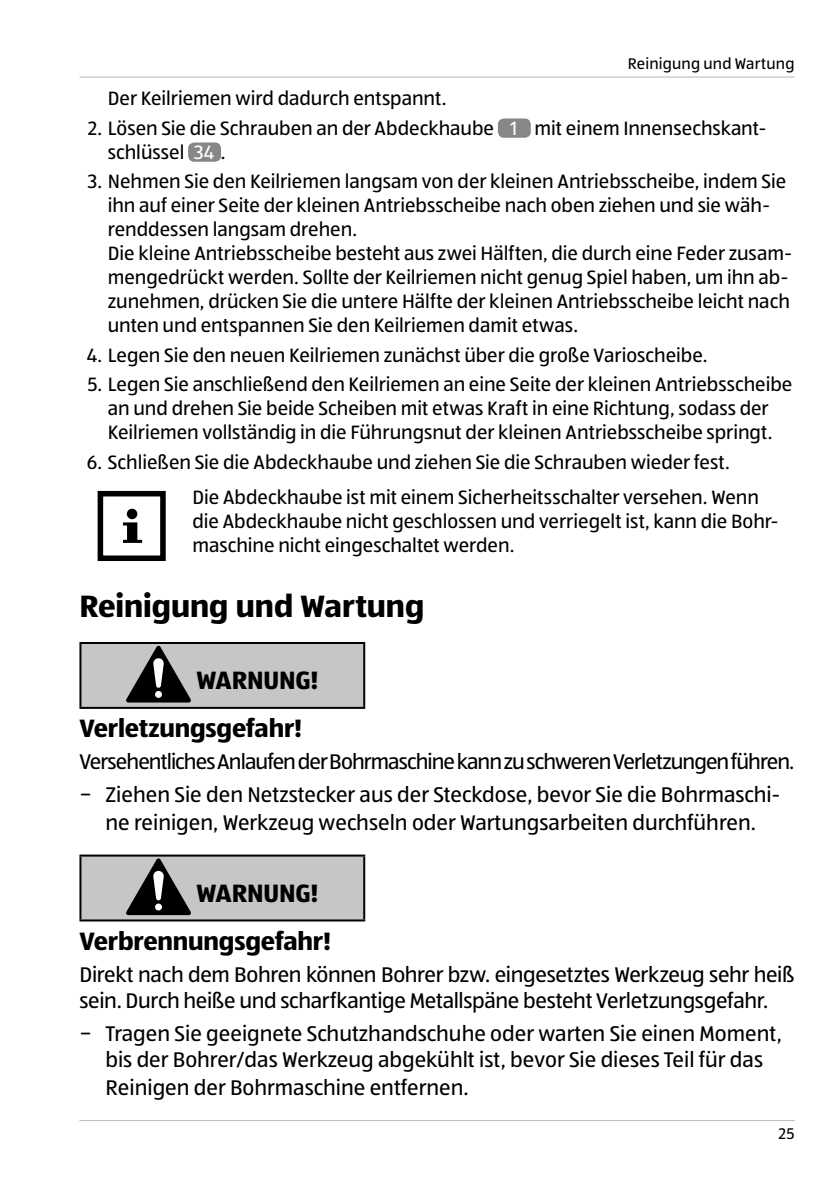
<style>
.page{position:relative;width:840px;height:1191px;background:#fff}
.page>*{position:absolute;margin:0;border:0;box-sizing:border-box;transform-origin:0 0}
.t1{font:700 32px "ALDISUEDOT";color:#000}
.t2{font:700 26px/48.4px "ALDISUEDOT";letter-spacing:-.005em;color:#000}
.t3{font:22px/27.2px "ALDISUEDOT";color:#000}
.t4{font:22px/32px "ALDISUEDOT";letter-spacing:-.03em;color:#000}
.t5{font:20px/24px "ALDISUEDOT";color:#000}
.t6{font:16px "ALDISUEDOT";letter-spacing:.01em;color:#000}
.s1{color:#fff}
</style>
<div class="page">
<hr style="left:79px;top:77px;width:715px;height:1px;background:#b8b7b7">
<hr style="left:79px;top:1120px;width:715px;height:1px;background:#b8b7b7">
<div style="left:497px;top:118px;width:33px;height:20px;background:#878787;border-radius:6px"></div>
<div style="left:188px;top:142px;width:33px;height:20px;background:#878787;border-radius:6px"></div>
<div style="left:98px;top:491px;width:68px;height:70px;border:6px solid #000"></div>
<div style="left:127px;top:509px;width:10px;height:10px;background:#000;border-radius:50%"></div>
<svg style="left:123px;top:522px;width:19px;height:21px"></svg>
<div style="left:80px;top:643px;width:284px;height:65px;background:#c6c6c6"></div>
<hr style="left:79px;top:642px;width:286px;height:2px;background:#000">
<hr style="left:79px;top:644px;width:2px;height:63px;background:#000">
<hr style="left:363px;top:644px;width:2px;height:63px;background:#000">
<hr style="left:79px;top:707px;width:286px;height:2px;background:#000">
<svg style="left:126px;top:645px;width:65px;height:57px"></svg>
<div style="left:80px;top:855px;width:284px;height:65px;background:#c6c6c6"></div>
<hr style="left:79px;top:854px;width:286px;height:2px;background:#000">
<hr style="left:79px;top:856px;width:2px;height:63px;background:#000">
<hr style="left:363px;top:856px;width:2px;height:63px;background:#000">
<hr style="left:79px;top:919px;width:286px;height:2px;background:#000">
<svg style="left:126px;top:858px;width:65px;height:57px"></svg>
<p class="t6" style="left:627px;top:53px;width:168px">Reinigung und Wartung</p>
<p class="t5" style="left:108px;top:86px;width:340px">Der Keilriemen wird dadurch entspannt.</p>
<p class="t5" style="left:108px;top:115px;width:659px;text-indent:-20px">2. Lösen Sie die Schrauben an der Abdeckhaube <span class="s1">1</span> mit einem Innensechskant&shy;schlüssel <span class="s1">34</span> .</p>
<p class="t5" style="left:108px;top:169px;width:685px;text-indent:-20px">3. Nehmen Sie den Keilriemen langsam von der kleinen Antriebsscheibe, indem Sie ihn auf einer Seite der kleinen Antriebsscheibe nach oben ziehen und sie wäh&shy;renddessen langsam drehen.<br>Die kleine Antriebsscheibe besteht aus zwei Hälften, die durch eine Feder zusam&shy;mengedrückt werden. Sollte der Keilriemen nicht genug Spiel haben, um ihn ab&shy;zunehmen, drücken Sie die untere Hälfte der kleinen Antriebsscheibe leicht nach unten und entspannen Sie den Keilriemen damit etwas.</p>
<p class="t5" style="left:87px;top:342px;width:621px">4. Legen Sie den neuen Keilriemen zunächst über die große Varioscheibe.</p>
<p class="t5" style="left:87px;top:372px;width:706px;text-align:center">5. Legen Sie anschließend den Keilriemen an eine Seite der kleinen Antriebsscheibe an und drehen Sie beide Scheiben mit etwas Kraft in eine Richtung, sodass der<br>Keilriemen vollständig in die Führungsnut der kleinen Antriebsscheibe springt.</p>
<p class="t5" style="left:192px;top:443px;width:567px;line-height:35.6px;text-indent:-105px">6. Schließen Sie die Abdeckhaube und ziehen Sie die Schrauben wieder fest.<br>Die Abdeckhaube ist mit einem Sicherheitsschalter versehen. Wenn</p>
<p class="t5" style="left:192px;top:509px;width:587px">die Abdeckhaube nicht geschlossen und verriegelt ist, kann die Bohr&shy;maschine nicht eingeschaltet werden.</p>
<h1 class="t1" style="left:79px;top:584px;width:346px">Reinigung und Wartung</h1>
<h2 class="t2" style="left:79px;top:655px;width:240px;text-indent:117px">WARNUNG!<br>Verletzungsgefahr!</h2>
<p class="t4" style="left:79px;top:745px;width:716px">Versehentliches Anlaufen der Bohrmaschine kann zu schweren Verletzungen führen. − Ziehen Sie den Netzstecker aus der Steckdose, bevor Sie die Bohrmaschi-</p>
<p class="t3" style="left:105px;top:808px;width:651px">ne reinigen, Werkzeug wechseln oder Wartungsarbeiten durchführen.</p>
<h2 class="t2" style="left:79px;top:868px;width:253px;text-indent:117px">WARNUNG!<br>Verbrennungsgefahr!</h2>
<p class="t3" style="left:79px;top:960px;width:716px;line-height:26.4px">Direkt nach dem Bohren können Bohrer bzw. eingesetztes Werkzeug sehr heiß sein. Durch heiße und scharfkantige Metallspäne besteht Verletzungsgefahr.</p>
<p class="t3" style="left:105px;top:1019px;width:677px;text-indent:-26px">− Tragen Sie geeignete Schutzhandschuhe oder warten Sie einen Moment, bis der Bohrer/das Werkzeug abgekühlt ist, bevor Sie dieses Teil für das<br>Reinigen der Bohrmaschine entfernen.</p>
<p class="t6" style="left:778px;top:1123px;width:17px">25</p>
</div>
